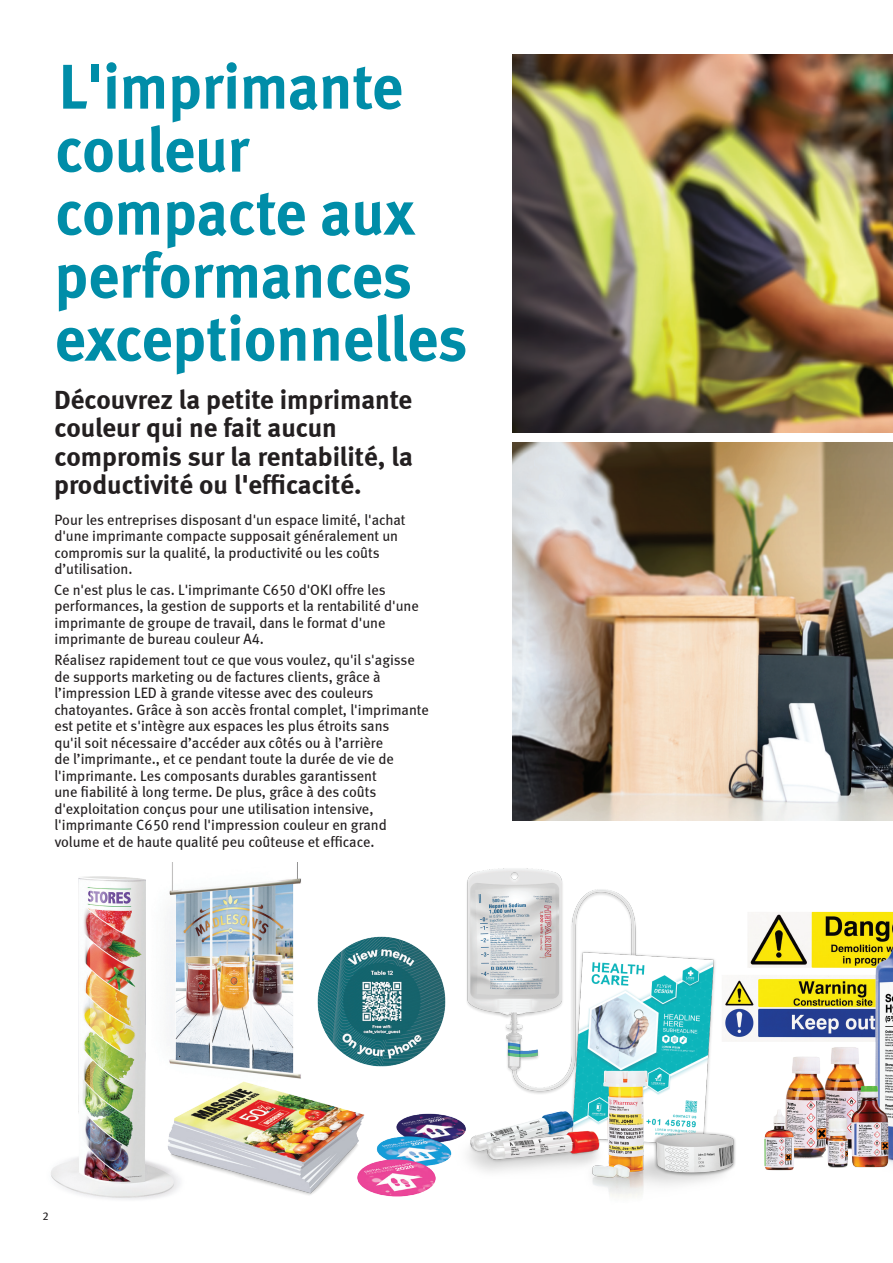
<style>
.page{position:relative;width:893px;height:1263px;background:#fff}
.page>*{position:absolute;margin:0;border:0;box-sizing:border-box;transform-origin:0 0}
.t1{font:63px/63px "Meta Bold LF";color:#008da8}
.t2{font:27px/28.5px "Meta Bold LF";color:#231f20}
.t3{font:15px/16.5px "Meta Book LF";color:#231f20}
.t4{font:11.25px "Meta Book LF";color:#231f20}
</style>
<div class="page">
<img style="left:51px;top:876px;width:95px;height:324px">
<img style="left:167px;top:862px;width:134px;height:206px">
<img style="left:512px;top:442px;width:381px;height:379px">
<img style="left:512px;top:54px;width:381px;height:378px">
<img style="left:467px;top:868px;width:213px;height:329px">
<img style="left:317px;top:936px;width:129px;height:131px">
<img style="left:377px;top:1108px;width:95px;height:89px">
<img style="left:137px;top:1068px;width:240px;height:132px">
<img style="left:653px;top:876px;width:240px;height:308px">
<h1 class="t1" style="left:55px;top:55px;width:414px">L'imprimante couleur compacte aux performances exceptionnelles</h1>
<h2 class="t2" style="left:54px;top:385px;width:360px">Découvrez la petite imprimante couleur qui ne fait aucun compromis sur la rentabilité, la productivité ou l'efficacité.</h2>
<p class="t3" style="left:54px;top:511px;width:353px">Pour les entreprises disposant d'un espace limité, l'achat d'une imprimante compacte supposait généralement un compromis sur la qualité, la productivité ou les coûts d’utilisation.</p>
<p class="t3" style="left:54px;top:581px;width:366px">Ce n'est plus le cas. L'imprimante C650 d'OKI offre les performances, la gestion de supports et la rentabilité d'une imprimante de groupe de travail, dans le format d'une imprimante de bureau couleur A4.</p>
<p class="t3" style="left:54px;top:651px;width:376px">Réalisez rapidement tout ce que vous voulez, qu'il s'agisse de supports marketing ou de factures clients, grâce à l’impression LED à grande vitesse avec des couleurs chatoyantes. Grâce à son accès frontal complet, l'imprimante est petite et s'intègre aux espaces les plus étroits sans<br>qu'il soit nécessaire d’accéder aux côtés ou à l’arrière<br>de l’imprimante., et ce pendant toute la durée de vie de l'imprimante. Les composants durables garantissent<br>une fiabilité à long terme. De plus, grâce à des coûts d'exploitation conçus pour une utilisation intensive, l'imprimante C650 rend l'impression couleur en grand volume et de haute qualité peu coûteuse et efficace.</p>
<p class="t4" style="left:43px;top:1210px;width:8px">2</p>
</div>
